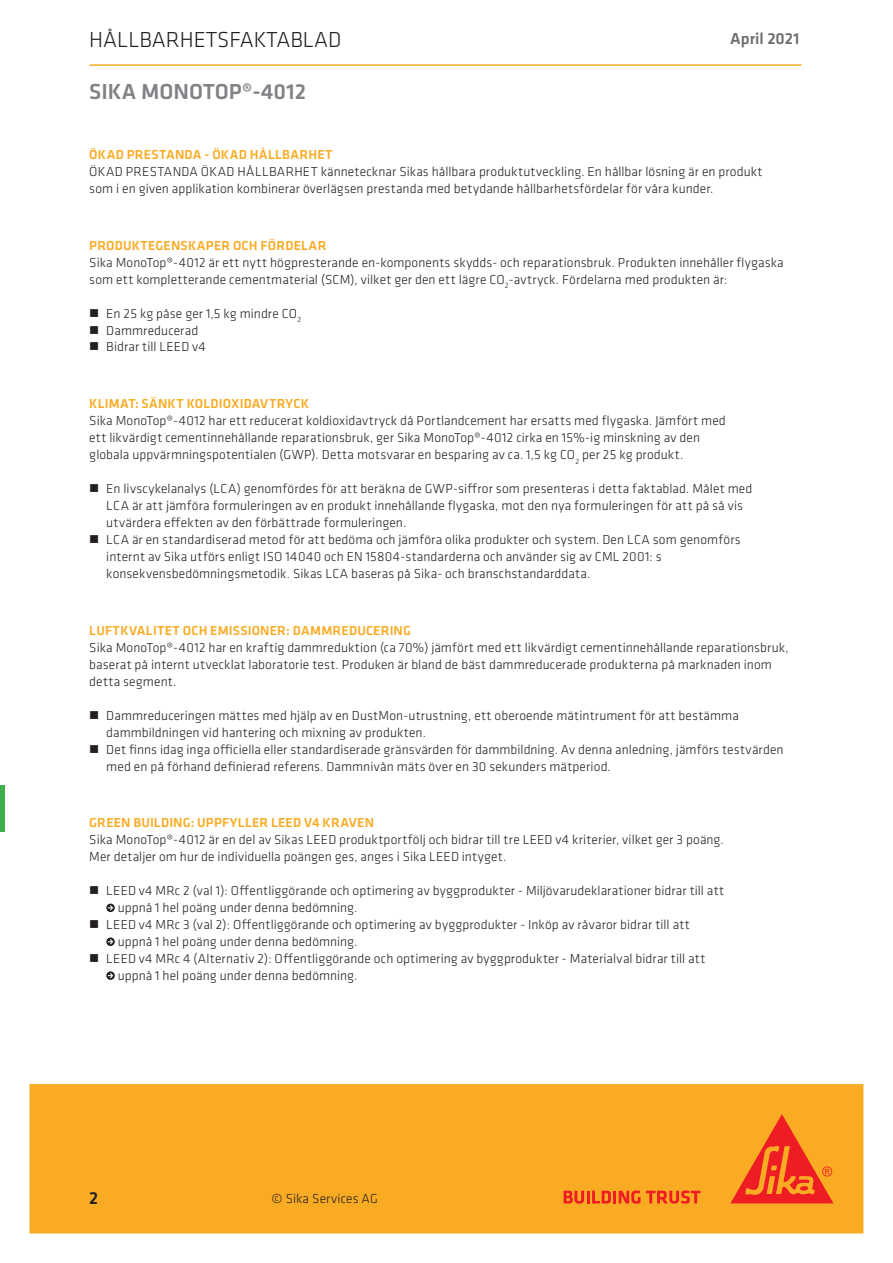
<style>
.page{position:relative;width:893px;height:1263px;background:#fff}
.page>*{position:absolute;margin:0;border:0;box-sizing:border-box;transform-origin:0 0}
.t1{font:300 22.5px "Klavika";color:#231f20}
.t2{font:500 22.5px "Klavika";color:#808285}
.t3{font:500 18px "Klavika";color:#231f20}
.t4{font:500 16.5px "Klavika";color:#6c6d70}
.t5{font:300 13.5px/17px "Klavika";letter-spacing:.005em;color:#231f20}
.t6{font:500 13.5px "Klavika";letter-spacing:.015em;color:#faab24}
</style>
<div class="page">
<div style="left:30px;top:1084px;width:833px;height:149px;background:#faab24;border:1px solid #faab24"></div>
<svg style="left:564px;top:1190px;width:76px;height:14px"></svg>
<svg style="left:646px;top:1190px;width:55px;height:14px"></svg>
<svg style="left:730px;top:1114px;width:103px;height:89px"></svg>
<hr style="left:89px;top:64px;width:712px;height:2px;background:#faab24">
<hr style="left:0;top:785px;width:4px;height:47px;background:#40ae49">
<svg style="left:106px;top:903px;width:9px;height:9px"></svg>
<svg style="left:108px;top:905px;width:5px;height:5px"></svg>
<svg style="left:106px;top:937px;width:9px;height:9px"></svg>
<svg style="left:108px;top:939px;width:5px;height:5px"></svg>
<svg style="left:106px;top:971px;width:9px;height:9px"></svg>
<svg style="left:108px;top:973px;width:5px;height:5px"></svg>
<h1 class="t1" style="left:89px;top:26px;width:254px">HÅLLBARHETSFAKTABLAD</h1>
<p class="t4" style="left:730px;top:28px;width:71px">April 2021</p>
<h1 class="t2" style="left:89px;top:76px;width:218px">SIKA MONOTOP®-4012</h1>
<p class="t6" style="left:89px;top:145px;width:245px">ÖKAD PRESTANDA - ÖKAD HÅLLBARHET</p>
<p class="t5" style="left:89px;top:163px;width:675px">ÖKAD PRESTANDA ÖKAD HÅLLBARHET kännetecknar Sikas hållbara produktutveckling. En hållbar lösning är en produkt som i en given applikation kombinerar överlägsen prestanda med betydande hållbarhetsfördelar för våra kunder.</p>
<p class="t6" style="left:89px;top:236px;width:239px">PRODUKTEGENSKAPER OCH FÖRDELAR</p>
<p class="t5" style="left:89px;top:254px;width:696px">Sika MonoTop®-4012 är ett nytt högpresterande en-komponents skydds- och reparationsbruk. Produkten innehåller flygaska som ett kompletterande cementmaterial (SCM), vilket ger den ett lägre CO<sub>2</sub>-avtryck. Fördelarna med produkten är:</p>
<p class="t5" style="left:89px;top:304px;width:213px">■ En 25 kg påse ger 1,5 kg mindre CO<sub>2</sub></p>
<p class="t5" style="left:89px;top:321px;width:111px">■ Dammreducerad</p>
<p class="t5" style="left:89px;top:338px;width:118px">■ Bidrar till LEED v4</p>
<p class="t6" style="left:89px;top:395px;width:221px">KLIMAT: SÄNKT KOLDIOXIDAVTRYCK</p>
<p class="t5" style="left:89px;top:412px;width:638px">Sika MonoTop®-4012 har ett reducerat koldioxidavtryck då Portlandcement har ersatts med flygaska. Jämfört med ett likvärdigt cementinnehållande reparationsbruk, ger Sika MonoTop®-4012 cirka en 15%-ig minskning av den globala uppvärmningspotentialen (GWP). Detta motsvarar en besparing av ca. 1,5 kg CO<sub>2</sub> per 25 kg produkt.</p>
<p class="t5" style="left:106px;top:480px;width:648px;text-indent:-17px">■ En livscykelanalys (LCA) genomfördes för att beräkna de GWP-siffror som presenteras i detta faktablad. Målet med<br>LCA är att jämföra formuleringen av en produkt innehållande flygaska, mot den nya formuleringen för att på så vis utvärdera effekten av den förbättrade formuleringen.</p>
<p class="t5" style="left:106px;top:531px;width:636px;text-indent:-17px">■ LCA är en standardiserad metod för att bedöma och jämföra olika produkter och system. Den LCA som genomförs internt av Sika utförs enligt ISO 14040 och EN 15804-standarderna och använder sig av CML 2001: s konsekvensbedömningsmetodik. Sikas LCA baseras på Sika- och branschstandarddata.</p>
<p class="t6" style="left:89px;top:621px;width:323px">LUFTKVALITET OCH EMISSIONER: DAMMREDUCERING</p>
<p class="t5" style="left:89px;top:639px;width:701px">Sika MonoTop®-4012 har en kraftig dammreduktion (ca 70%) jämfört med ett likvärdigt cementinnehållande reparationsbruk, baserat på internt utvecklat laboratorie test. Produken är bland de bäst dammreducerade produkterna på marknaden inom detta segment.</p>
<p class="t5" style="left:106px;top:706px;width:634px;text-indent:-17px">■ Dammreduceringen mättes med hjälp av en DustMon-utrustning, ett oberoende mätintrument för att bestämma dammbildningen vid hantering och mixning av produkten.</p>
<p class="t5" style="left:106px;top:740px;width:679px;text-indent:-17px">■ Det finns idag inga officiella eller standardiserade gränsvärden för dammbildning. Av denna anledning, jämförs testvärden med en på förhand definierad referens. Dammnivån mäts över en 30 sekunders mätperiod.</p>
<p class="t6" style="left:89px;top:814px;width:286px">GREEN BUILDING: UPPFYLLER LEED V4 KRAVEN</p>
<p class="t5" style="left:89px;top:831px;width:636px">Sika MonoTop®-4012 är en del av Sikas LEED produktportfölj och bidrar till tre LEED v4 kriterier, vilket ger 3 poäng.<br>Mer detaljer om hur de individuella poängen ges, anges i Sika LEED intyget.</p>
<p class="t5" style="left:118px;top:882px;width:608px;text-indent:-28px">■ LEED v4 MRc 2 (val 1): Offentliggörande och optimering av byggprodukter - Miljövarudeklarationer bidrar till att uppnå 1 hel poäng under denna bedömning.</p>
<p class="t5" style="left:118px;top:916px;width:574px;text-indent:-28px">■ LEED v4 MRc 3 (val 2): Offentliggörande och optimering av byggprodukter - Inköp av råvaror bidrar till att uppnå 1 hel poäng under denna bedömning.</p>
<p class="t5" style="left:118px;top:950px;width:589px;text-indent:-28px">■ LEED v4 MRc 4 (Alternativ 2): Offentliggörande och optimering av byggprodukter - Materialval bidrar till att uppnå 1 hel poäng under denna bedömning.</p>
<h2 class="t3" style="left:89px;top:1186px;width:11px">2</h2>
<p class="t5" style="left:272px;top:1190px;width:108px">© Sika Services AG</p>
</div>
